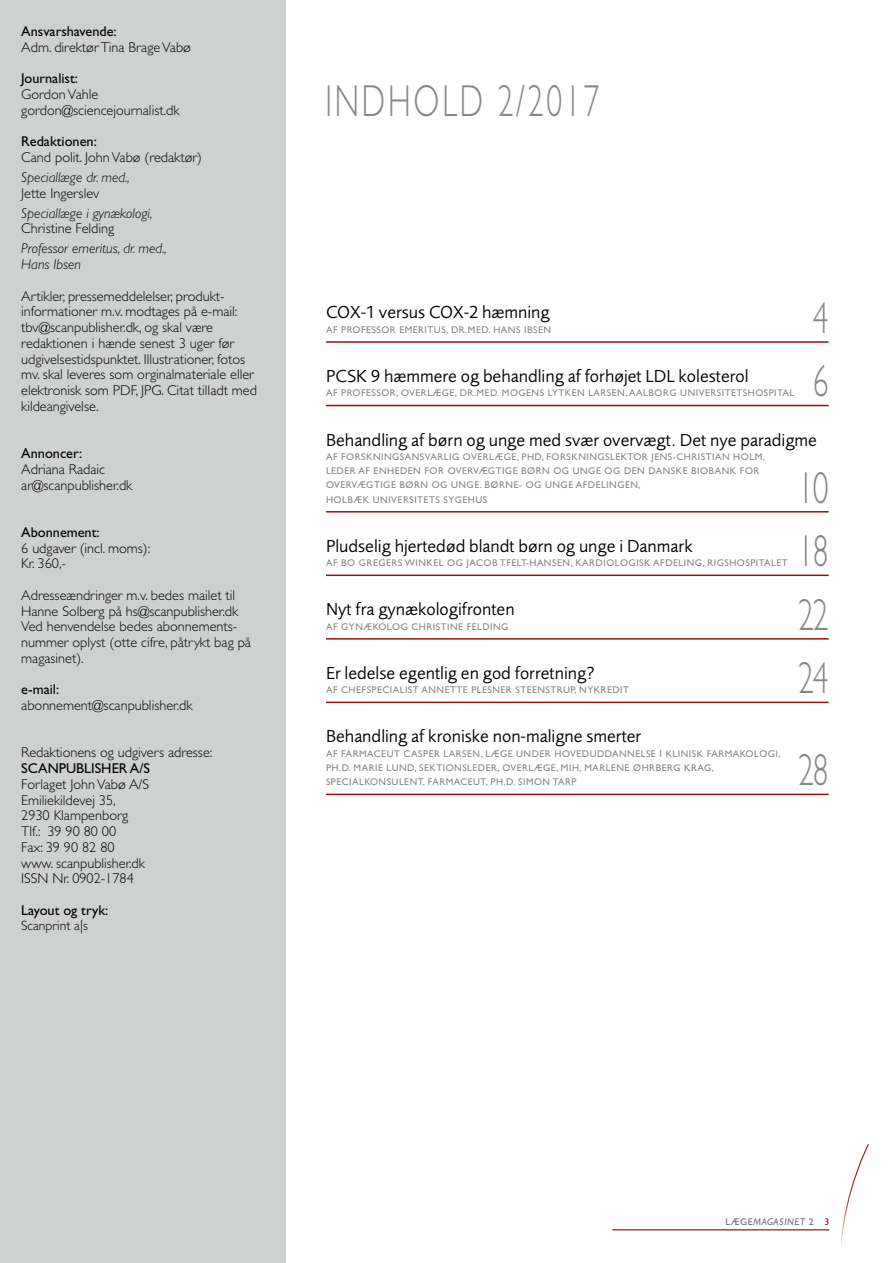
<style>
.page{position:relative;width:893px;height:1263px;background:#fff}
.page>*{position:absolute;margin:0;border:0;box-sizing:border-box;transform-origin:0 0}
.t1{font:300 45px "Gill Sans Std";letter-spacing:.09em;color:#868786;scale:.7 1}
.t2{font:18px "Foundry Sans";color:#000}
.t3{font:300 14.25px/15.8px "Gill Sans Std";color:#000}
.t4{font:14.25px "Gill Sans Std";color:#000}
.t5{font:italic 300 14.25px/15.8px "Gill Sans Std";color:#000}
.t6{font:300 13.5px "Gill Sans Std";color:#000}
.t7{font:9.75px/14.2px "Gill Sans Std";letter-spacing:.05em;color:#868786}
.t8{font:italic 9.75px "Gill Sans Std";letter-spacing:.06em;color:#6e6e6e}
.s1{font-style:normal}
.s2{font-style:normal;color:#921211}
</style>
<div class="page">
<div style="left:0;top:0;width:285px;height:1263px;background:#cfd0d0"></div>
<hr style="left:612px;top:1229px;width:217px;height:1px;background:#921211">
<svg style="left:841px;top:1144px;width:28px;height:103px"></svg>
<hr style="left:326px;top:341px;width:503px;height:2px;background:#921211">
<hr style="left:326px;top:405px;width:503px;height:1px;background:#921211">
<hr style="left:326px;top:511px;width:503px;height:1px;background:#921211">
<hr style="left:326px;top:575px;width:503px;height:1px;background:#921211">
<hr style="left:326px;top:638px;width:503px;height:2px;background:#921211">
<hr style="left:326px;top:702px;width:503px;height:1px;background:#921211">
<hr style="left:326px;top:794px;width:503px;height:1px;background:#921211">
<p class="t4" style="left:21px;top:23px;width:97px">Ansvarshavende:</p>
<p class="t3" style="left:21px;top:39px;width:171px">Adm. direktør Tina Brage Vabø</p>
<p class="t4" style="left:21px;top:70px;width:58px">Journalist:</p>
<p class="t3" style="left:21px;top:86px;width:160px">Gordon Vahle gordon@sciencejournalist.dk</p>
<p class="t4" style="left:21px;top:133px;width:77px">Redaktionen:</p>
<p class="t3" style="left:21px;top:149px;width:182px">Cand polit. John Vabø (redaktør)</p>
<p class="t5" style="left:21px;top:169px;width:110px">Speciallæge dr. med.,</p>
<p class="t3" style="left:21px;top:185px;width:79px">Jette Ingerslev</p>
<p class="t5" style="left:21px;top:205px;width:133px">Speciallæge i gynækologi,</p>
<p class="t3" style="left:21px;top:221px;width:94px">Christine Felding</p>
<p class="t5" style="left:21px;top:241px;width:147px">Professor emeritus, dr. med.,<br>Hans Ibsen</p>
<p class="t3" style="left:21px;top:288px;width:237px">Artikler, pressemeddelelser, produkt&shy;informationer m.v. modtages på e-mail: tbv@scanpublisher.dk, og skal være redaktionen i hænde senest 3 uger før udgivelsestidspunktet. Illustrationer, fotos mv. skal leveres som orginalmateriale eller elektronisk som PDF, JPG. Citat tilladt med kildeangivelse.</p>
<p class="t4" style="left:21px;top:445px;width:63px">Annoncer:</p>
<p class="t3" style="left:21px;top:461px;width:113px">Adriana Radaic ar@scanpublisher.dk</p>
<p class="t4" style="left:21px;top:524px;width:80px">Abonnement:</p>
<p class="t3" style="left:21px;top:540px;width:130px">6 udgaver (incl. moms):<br>Kr. 360,-</p>
<p class="t3" style="left:21px;top:587px;width:231px">Adresseændringer m.v. bedes mailet til Hanne Solberg på hs@scanpublisher.dk Ved henvendelse bedes abonnements&shy;nummer oplyst (otte cifre, påtrykt bag på magasinet).</p>
<p class="t4" style="left:21px;top:681px;width:39px">e-mail:</p>
<p class="t3" style="left:21px;top:698px;width:173px">abonnement@scanpublisher.dk</p>
<p class="t3" style="left:21px;top:745px;width:193px">Redaktionens og udgivers adresse:</p>
<p class="t4" style="left:21px;top:760px;width:130px">SCANPUBLISHER A/S</p>
<p class="t3" style="left:21px;top:776px;width:129px">Forlaget John Vabø A/S<br>Emiliekildevej 35,<br>2930 Klampenborg<br>Tlf.: 39 90 80 00<br>Fax: 39 90 82 80 www. scanpublisher.dk<br>ISSN Nr. 0902-1784</p>
<p class="t4" style="left:21px;top:902px;width:89px">Layout og tryk:</p>
<p class="t6" style="left:21px;top:918px;width:68px">Scanprint a|s</p>
<h1 class="t1" style="left:325px;top:75px;width:393px">INDHOLD 2/2017</h1>
<p class="t2" style="left:326px;top:302px;width:225px">COX-1 versus COX-2 hæmning</p>
<p class="t7" style="left:326px;top:322px;width:226px">AF PROFESSOR EMERITUS, DR.MED. HANS IBSEN</p>
<h1 class="t1" style="left:813px;top:292px;width:24px">4</h1>
<h1 class="t1" style="left:813px;top:356px;width:24px">6</h1>
<p class="t2" style="left:326px;top:429px;width:492px">Behandling af børn og unge med svær overvægt. Det nye paradigme</p>
<p class="t7" style="left:326px;top:449px;width:440px">AF FORSKNINGSANSVARLIG OVERLÆGE, PHD, FORSKNINGSLEKTOR JENS-CHRISTIAN HOLM, LEDER AF ENHEDEN FOR OVERVÆGTIGE BØRN OG UNGE OG DEN DANSKE BIOBANK FOR OVERVÆGTIGE BØRN OG UNGE. BØRNE- OG UNGE AFDELINGEN,<br>HOLBÆK UNIVERSITETS SYGEHUS</p>
<p class="t2" style="left:326px;top:365px;width:424px">PCSK 9 hæmmere og behandling af forhøjet LDL kolesterol</p>
<p class="t7" style="left:326px;top:386px;width:470px">AF PROFESSOR, OVERLÆGE, DR.MED. MOGENS LYTKEN LARSEN, AALBORG UNIVERSITETSHOSPITAL</p>
<h1 class="t1" style="left:798px;top:462px;width:45px">10</h1>
<p class="t2" style="left:326px;top:535px;width:368px">Pludselig hjertedød blandt børn og unge i Danmark</p>
<p class="t7" style="left:326px;top:556px;width:463px">AF BO GREGERS WINKEL OG JACOB TFELT-HANSEN, KARDIOLOGISK AFDELING, RIGSHOSPITALET</p>
<h1 class="t1" style="left:798px;top:526px;width:45px">18</h1>
<p class="t2" style="left:326px;top:599px;width:190px">Nyt fra gynækologifronten</p>
<p class="t7" style="left:326px;top:619px;width:184px">AF GYNÆKOLOG CHRISTINE FELDING</p>
<h1 class="t1" style="left:798px;top:589px;width:45px">22</h1>
<p class="t2" style="left:326px;top:662px;width:270px">Er ledelse egentlig en god forretning?</p>
<p class="t7" style="left:326px;top:683px;width:304px">AF CHEFSPECIALIST ANNETTE PLESNER STEENSTRUP, NYKREDIT</p>
<h1 class="t1" style="left:798px;top:653px;width:45px">24</h1>
<p class="t2" style="left:326px;top:726px;width:317px">Behandling af kroniske non-maligne smerter</p>
<p class="t7" style="left:326px;top:746px;width:456px">AF FARMACEUT CASPER LARSEN, LÆGE UNDER HOVEDUDDANNELSE I KLINISK FARMAKOLOGI,<br>PH.D. MARIE LUND, SEKTIONSLEDER, OVERLÆGE, MIH, MARLENE ØHRBERG KRAG,<br>SPECIALKONSULENT, FARMACEUT, PH.D. SIMON TARP</p>
<h1 class="t1" style="left:798px;top:745px;width:45px">28</h1>
<p class="t8" style="left:725px;top:1216px;width:105px"><span class="s1">LÆGE</span>MAGASINET <span class="s1">2</span> <span class="s2">3</span></p>
</div>
